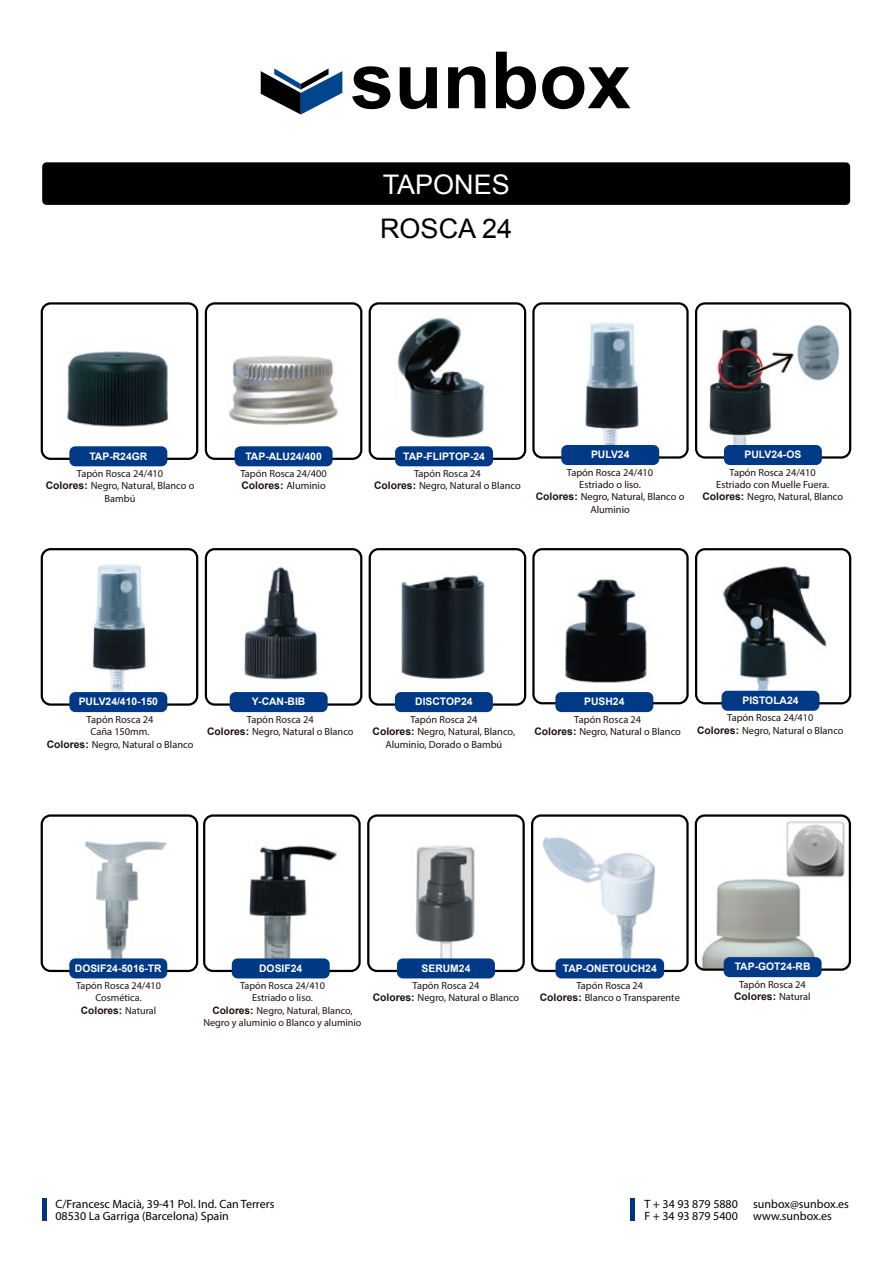
<style>
.page{position:relative;width:893px;height:1263px;background:#fff}
.page>*{position:absolute;margin:0;border:0;box-sizing:border-box;transform-origin:0 0}
.t1{font:700 79.05px "Arial";color:#010001}
.t2{font:27px "Arial";color:#fff}
.t3{font:27px "Arial";color:#010001}
.t4{font:12px/12px "Myriad Pro";color:#010001}
.t5{font:10.35px/12.5px "Myriad Pro";color:#1e120d;text-align:center}
.t6{font:700 10.35px "Arial";color:#fff}
.t7{font:700 10.35px "Arial";color:#1e120d}
.t8{font:10.2px/12.5px "Myriad Pro";color:#1e120d;text-align:center}
.t9{font:700 10.2px "Arial";color:#1e120d}
.s1{font-family:"Arial";font-weight:700}
.s2{font-family:"Myriad Pro";font-weight:400}
</style>
<div class="page">
<img style="left:40px;top:824px;width:157px;height:155px">
<img style="left:721px;top:566px;width:106px;height:132px">
<img style="left:564px;top:579px;width:83px;height:104px">
<img style="left:401px;top:575px;width:84px;height:104px">
<img style="left:208px;top:551px;width:120px;height:146px">
<img style="left:683px;top:305px;width:169px;height:151px">
<img style="left:249px;top:845px;width:88px;height:113px">
<img style="left:542px;top:817px;width:154px;height:162px">
<img style="left:208px;top:356px;width:151px;height:107px">
<img style="left:397px;top:317px;width:88px;height:121px">
<img style="left:67px;top:351px;width:101px;height:104px">
<img style="left:698px;top:817px;width:150px;height:151px">
<img style="left:377px;top:846px;width:138px;height:130px">
<img style="left:585px;top:322px;width:54px;height:123px">
<img style="left:92px;top:564px;width:54px;height:128px">
<div style="left:42px;top:162px;width:808px;height:43px;background:#010001;border-radius:4px"></div>
<div style="left:42px;top:1199px;width:5px;height:22px;background:#00367e"></div>
<hr style="left:630px;top:1199px;width:4px;height:22px;background:#00367e">
<div style="left:41px;top:302px;width:157px;height:158px;border:2px solid #010001;border-radius:9px"></div>
<div style="left:205px;top:302px;width:157px;height:158px;border:2px solid #010001;border-radius:9px"></div>
<div style="left:369px;top:302px;width:157px;height:158px;border:2px solid #010001;border-radius:9px"></div>
<div style="left:69px;top:446px;width:98px;height:20px;background:#003a87;border-radius:6px"></div>
<div style="left:235px;top:446px;width:98px;height:20px;background:#003a87;border-radius:6px"></div>
<div style="left:395px;top:446px;width:98px;height:20px;background:#003a87;border-radius:6px"></div>
<div style="left:532px;top:302px;width:157px;height:157px;border:2px solid #010001;border-radius:9px"></div>
<div style="left:561px;top:445px;width:98px;height:20px;background:#003a87;border-radius:6px"></div>
<div style="left:695px;top:302px;width:156px;height:157px;border:2px solid #010001;border-radius:9px"></div>
<div style="left:724px;top:445px;width:98px;height:20px;background:#003a87;border-radius:6px"></div>
<div style="left:695px;top:548px;width:156px;height:156px;border:2px solid #010001;border-radius:9px"></div>
<div style="left:41px;top:548px;width:157px;height:158px;border:2px solid #010001;border-radius:9px"></div>
<div style="left:205px;top:548px;width:157px;height:158px;border:2px solid #010001;border-radius:9px"></div>
<div style="left:369px;top:548px;width:157px;height:158px;border:2px solid #010001;border-radius:9px"></div>
<div style="left:532px;top:548px;width:157px;height:156px;border:2px solid #010001;border-radius:9px"></div>
<div style="left:203px;top:814px;width:158px;height:158px;border:2px solid #010001;border-radius:9px"></div>
<div style="left:367px;top:814px;width:158px;height:158px;border:2px solid #010001;border-radius:9px"></div>
<div style="left:531px;top:814px;width:158px;height:158px;border:2px solid #010001;border-radius:9px"></div>
<div style="left:232px;top:958px;width:98px;height:20px;background:#003a87;border-radius:6px"></div>
<div style="left:41px;top:814px;width:157px;height:158px;border:2px solid #010001;border-radius:9px"></div>
<div style="left:69px;top:958px;width:98px;height:20px;background:#003a87;border-radius:6px"></div>
<div style="left:555px;top:958px;width:109px;height:20px;background:#003a87;border-radius:6px"></div>
<div style="left:695px;top:814px;width:156px;height:157px;border:2px solid #010001;border-radius:9px"></div>
<div style="left:724px;top:957px;width:98px;height:20px;background:#003a87;border-radius:6px"></div>
<div style="left:397px;top:958px;width:98px;height:20px;background:#003a87;border-radius:6px"></div>
<svg style="left:261px;top:68px;width:81px;height:47px"></svg>
<div style="left:230px;top:692px;width:98px;height:20px;background:#003a87;border-radius:6px"></div>
<div style="left:69px;top:692px;width:98px;height:20px;background:#003a87;border-radius:6px"></div>
<div style="left:555px;top:692px;width:98px;height:20px;background:#003a87;border-radius:6px"></div>
<div style="left:722px;top:691px;width:97px;height:20px;background:#003a87;border-radius:6px"></div>
<div style="left:395px;top:692px;width:98px;height:20px;background:#003a87;border-radius:6px"></div>
<h1 class="t1" style="left:350px;top:28px;width:282px">sunbox</h1>
<h2 class="t2" style="left:383px;top:167px;width:129px">TAPONES</h2>
<h2 class="t3" style="left:380px;top:211px;width:134px">ROSCA 24</h2>
<p class="t6" style="left:89px;top:449px;width:59px">TAP-R24GR</p>
<p class="t6" style="left:245px;top:449px;width:78px">TAP-ALU24/400</p>
<p class="t5" style="left:46px;top:467px;width:150px">Tapón Rosca 24/410<br><span class="s1">Colores:</span> Negro, Natural, Blanco o<br>Bambú</p>
<p class="t5" style="left:240px;top:467px;width:88px">Tapón Rosca 24/400</p>
<p class="t7" style="left:241px;top:479px;width:86px">Colores: <span class="s2">Aluminio</span></p>
<p class="t6" style="left:403px;top:449px;width:83px">TAP-FLIPTOP-24</p>
<p class="t5" style="left:374px;top:467px;width:148px">Tapón Rosca 24<br><span class="s1">Colores:</span> Negro, Natural o Blanco</p>
<p class="t6" style="left:591px;top:448px;width:40px">PULV24</p>
<p class="t5" style="left:536px;top:466px;width:150px">Tapón Rosca 24/410<br>Estriado o liso.<br><span class="s1">Colores:</span> Negro, Natural, Blanco o<br>Aluminio</p>
<p class="t6" style="left:744px;top:448px;width:58px">PULV24-OS</p>
<p class="t5" style="left:702px;top:466px;width:142px">Tapón Rosca 24/410<br>Estriado con Muelle Fuera.<br><span class="s1">Colores:</span> Negro, Natural, Blanco</p>
<p class="t6" style="left:79px;top:695px;width:81px">PULV24/410-150</p>
<p class="t6" style="left:252px;top:695px;width:55px">Y-CAN-BIB</p>
<p class="t6" style="left:415px;top:695px;width:59px">DISCTOP24</p>
<p class="t6" style="left:742px;top:693px;width:58px">PISTOLA24</p>
<p class="t6" style="left:584px;top:695px;width:42px">PUSH24</p>
<p class="t5" style="left:47px;top:713px;width:148px">Tapón Rosca 24<br>Caña 150mm.<br><span class="s1">Colores:</span> Negro, Natural o Blanco</p>
<p class="t5" style="left:207px;top:713px;width:148px">Tapón Rosca 24<br><span class="s1">Colores:</span> Negro, Natural o Blanco</p>
<p class="t5" style="left:373px;top:713px;width:144px">Tapón Rosca 24<br><span class="s1">Colores:</span> Negro, Natural, Blanco,<br>Aluminio, Dorado o Bambú</p>
<p class="t5" style="left:534px;top:713px;width:148px">Tapón Rosca 24<br><span class="s1">Colores:</span> Negro, Natural o Blanco</p>
<p class="t5" style="left:697px;top:711px;width:148px">Tapón Rosca 24/410<br><span class="s1">Colores:</span> Negro, Natural o Blanco</p>
<p class="t6" style="left:75px;top:961px;width:88px">DOSIF24-5016-TR</p>
<p class="t8" style="left:76px;top:979px;width:87px">Tapón Rosca 24/410<br>Cosmética.</p>
<p class="t9" style="left:81px;top:1003px;width:77px">Colores: <span class="s2">Natural</span></p>
<p class="t6" style="left:259px;top:961px;width:45px">DOSIF24</p>
<p class="t6" style="left:421px;top:961px;width:50px">SERUM24</p>
<p class="t6" style="left:735px;top:960px;width:77px">TAP-GOT24-RB</p>
<p class="t6" style="left:563px;top:961px;width:96px">TAP-ONETOUCH24</p>
<p class="t8" style="left:203px;top:979px;width:160px">Tapón Rosca 24/410<br>Estriado o liso.<br><span class="s1">Colores:</span> Negro, Natural, Blanco,<br>Negro y aluminio o Blanco y aluminio</p>
<p class="t5" style="left:373px;top:979px;width:148px">Tapón Rosca 24<br><span class="s1">Colores:</span> Negro, Natural o Blanco</p>
<p class="t5" style="left:540px;top:979px;width:142px">Tapón Rosca 24<br><span class="s1">Colores:</span> Blanco o Transparente</p>
<p class="t5" style="left:739px;top:978px;width:68px">Tapón Rosca 24</p>
<p class="t7" style="left:734px;top:989px;width:78px">Colores: <span class="s2">Natural</span></p>
<p class="t4" style="left:55px;top:1198px;width:221px">C/Francesc Macià, 39-41 Pol. Ind. Can Terrers<br>08530 La Garriga (Barcelona) Spain</p>
<p class="t4" style="left:644px;top:1198px;width:95px">T + 34 93 879 5880</p>
<p class="t4" style="left:753px;top:1198px;width:97px">sunbox@sunbox.es</p>
<p class="t4" style="left:644px;top:1210px;width:95px">F + 34 93 879 5400</p>
<p class="t4" style="left:753px;top:1210px;width:80px">www.sunbox.es</p>
</div>
